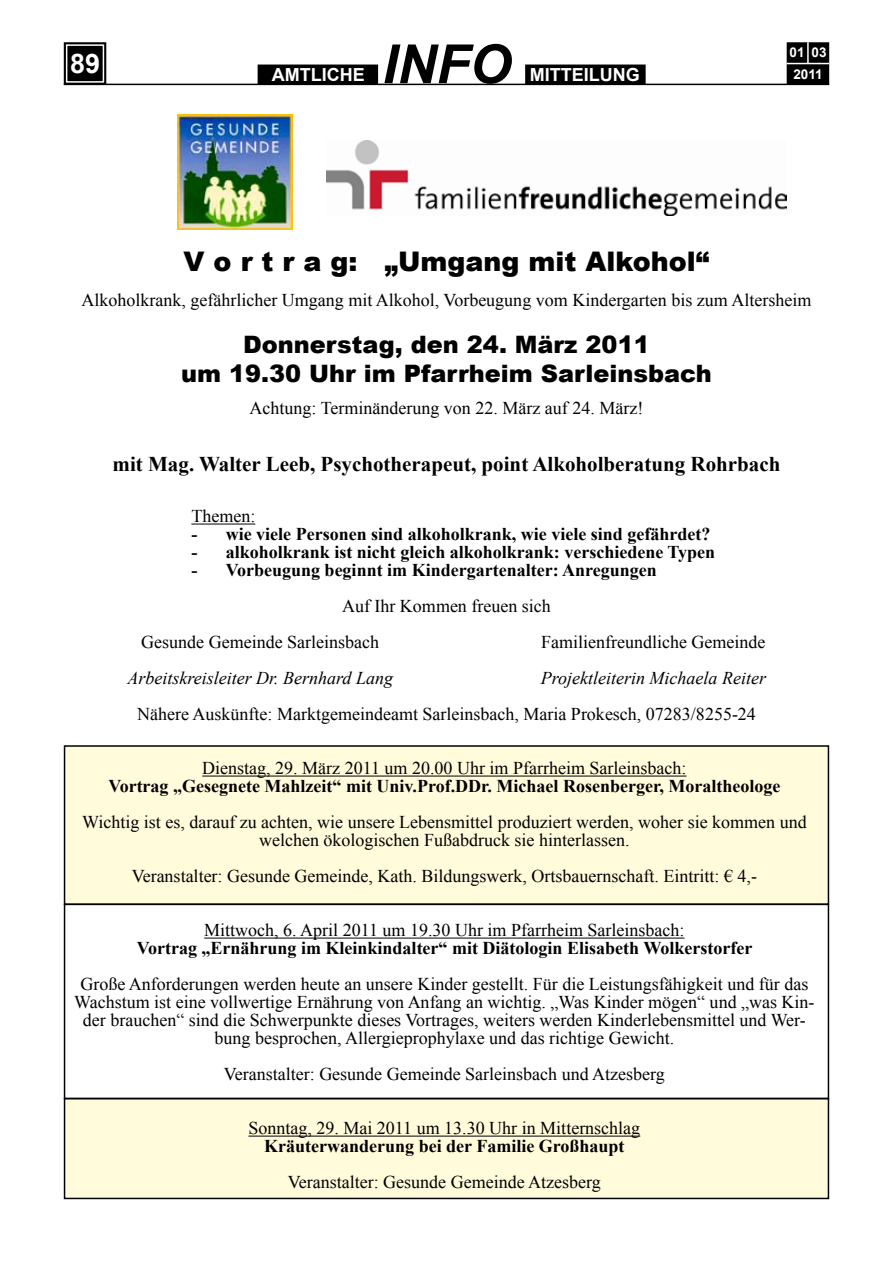
<style>
.page{position:relative;width:893px;height:1263px;background:#fff}
.page>*{position:absolute;margin:0;border:0;box-sizing:border-box;transform-origin:0 0}
.t1{font:italic 700 54px "Arial";color:#000}
.t2{font:900 27px "Arial";color:#000}
.t3{font:700 27px "Arial";color:#fff}
.t4{font:900 24px/28.8px "Arial";color:#000;text-align:center}
.t5{font:700 21px "Times New Roman";color:#000}
.t6{font:18px/18px "Times New Roman";color:#000;text-align:center}
.t7{font:700 18px "Times New Roman";color:#000}
.t8{font:italic 18px "Times New Roman";color:#000}
.t9{font:700 18px "Arial";color:#fff}
.t10{font:700 13.5px/22px "Arial";color:#fff}
</style>
<div class="page">
<div style="left:65px;top:1098px;width:763px;height:100px;background:#fffbdb"></div>
<div style="left:64px;top:1098px;width:765px;height:101px;border:2px solid #000"></div>
<div style="left:65px;top:746px;width:763px;height:158px;background:#fffbdb"></div>
<div style="left:65px;top:43px;width:41px;height:41px;background:#000"></div>
<div style="left:64px;top:42px;width:42px;height:43px;border:2px solid #000"></div>
<div style="left:66px;top:44px;width:38px;height:39px;border:2px solid #fff"></div>
<hr style="left:64px;top:84px;width:765px;height:1px;background:#000">
<div style="left:526px;top:65px;width:119px;height:19px;background:#000"></div>
<div style="left:258px;top:65px;width:119px;height:19px;background:#000"></div>
<div style="left:787px;top:43px;width:41px;height:41px;background:#000"></div>
<div style="left:787px;top:42px;width:42px;height:43px;border:2px solid #000"></div>
<hr style="left:807px;top:42px;width:2px;height:21px;background:#fff">
<hr style="left:787px;top:63px;width:42px;height:1px;background:#fff">
<hr style="left:191px;top:524px;width:64px;height:1px;background:#000">
<img style="left:177px;top:115px;width:115px;height:115px">
<img style="left:326px;top:140px;width:460px;height:75px">
<hr style="left:202px;top:776px;width:484px;height:1px;background:#000">
<hr style="left:204px;top:938px;width:480px;height:1px;background:#000">
<hr style="left:248px;top:1136px;width:392px;height:1px;background:#000">
<div style="left:64px;top:904px;width:765px;height:195px;border:2px solid #000"></div>
<h2 class="t3" style="left:70px;top:46px;width:32px">89</h2>
<h1 class="t1" style="left:383px;top:28px;width:131px">INFO</h1>
<p class="t10" style="left:790px;top:42px;width:38px">01 03<br>2011</p>
<p class="t9" style="left:272px;top:63px;width:94px">AMTLICHE</p>
<p class="t9" style="left:530px;top:63px;width:111px">MITTEILUNG</p>
<h2 class="t2" style="left:184px;top:242px;width:527px">V o r t r a g: „Umgang mit Alkohol“</h2>
<p class="t6" style="left:82px;top:291px;width:731px">Alkoholkrank, gefährlicher Umgang mit Alkohol, Vorbeugung vom Kindergarten bis zum Altersheim</p>
<h3 class="t4" style="left:181px;top:329px;width:532px">Donnerstag, den 24. März 2011<br>um 19.30 Uhr im Pfarrheim Sarleinsbach</h3>
<p class="t6" style="left:250px;top:399px;width:395px">Achtung: Terminänderung von 22. März auf 24. März!</p>
<p class="t5" style="left:113px;top:449px;width:669px">mit Mag. Walter Leeb, Psychotherapeut, point Alkoholberatung Rohrbach</p>
<p class="t6" style="left:191px;top:507px;width:65px">Themen:</p>
<p class="t7" style="left:191px;top:522px;width:520px">- wie viele Personen sind alkoholkrank, wie viele sind gefährdet?</p>
<p class="t7" style="left:191px;top:540px;width:525px">- alkoholkrank ist nicht gleich alkoholkrank: verschiedene Typen</p>
<p class="t7" style="left:191px;top:558px;width:467px">- Vorbeugung beginnt im Kindergartenalter: Anregungen</p>
<p class="t6" style="left:141px;top:588px;width:411px;line-height:36px;text-align:left;text-indent:201px">Auf Ihr Kommen freuen sich<br>Gesunde Gemeinde Sarleinsbach</p>
<p class="t6" style="left:541px;top:633px;width:226px">Familienfreundliche Gemeinde</p>
<p class="t8" style="left:127px;top:666px;width:267px">Arbeitskreisleiter Dr. Bernhard Lang</p>
<p class="t8" style="left:541px;top:666px;width:227px">Projektleiterin Michaela Reiter</p>
<p class="t6" style="left:137px;top:705px;width:620px">Nähere Auskünfte: Marktgemeindeamt Sarleinsbach, Maria Prokesch, 07283/8255-24</p>
<p class="t6" style="left:202px;top:759px;width:486px">Dienstag, 29. März 2011 um 20.00 Uhr im Pfarrheim Sarleinsbach:</p>
<p class="t7" style="left:108px;top:774px;width:674px">Vortrag „Gesegnete Mahlzeit“ mit Univ.Prof.DDr. Michael Rosenberger, Moraltheologe</p>
<p class="t6" style="left:82px;top:813px;width:726px">Wichtig ist es, darauf zu achten, wie unsere Lebensmittel produziert werden, woher sie kommen und welchen ökologischen Fußabdruck sie hinterlassen.</p>
<p class="t6" style="left:132px;top:867px;width:627px">Veranstalter: Gesunde Gemeinde, Kath. Bildungswerk, Ortsbauernschaft. Eintritt: € 4,-</p>
<p class="t6" style="left:204px;top:921px;width:482px">Mittwoch, 6. April 2011 um 19.30 Uhr im Pfarrheim Sarleinsbach:</p>
<p class="t7" style="left:137px;top:936px;width:617px">Vortrag „Ernährung im Kleinkindalter“ mit Diätologin Elisabeth Wolkerstorfer</p>
<p class="t6" style="left:74px;top:975px;width:742px">Große Anforderungen werden heute an unsere Kinder gestellt. Für die Leistungsfähigkeit und für das Wachstum ist eine vollwertige Ernährung von Anfang an wichtig. „Was Kinder mögen“ und „was Kin&shy;der brauchen“ sind die Schwerpunkte dieses Vortrages, weiters werden Kinderlebensmittel und Wer&shy;bung besprochen, Allergieprophylaxe und das richtige Gewicht.</p>
<p class="t6" style="left:224px;top:1065px;width:443px">Veranstalter: Gesunde Gemeinde Sarleinsbach und Atzesberg</p>
<p class="t6" style="left:248px;top:1119px;width:393px">Sonntag, 29. Mai 2011 um 13.30 Uhr in Mitternschlag</p>
<p class="t7" style="left:264px;top:1134px;width:362px">Kräuterwanderung bei der Familie Großhaupt</p>
<p class="t6" style="left:288px;top:1173px;width:315px">Veranstalter: Gesunde Gemeinde Atzesberg</p>
</div>
